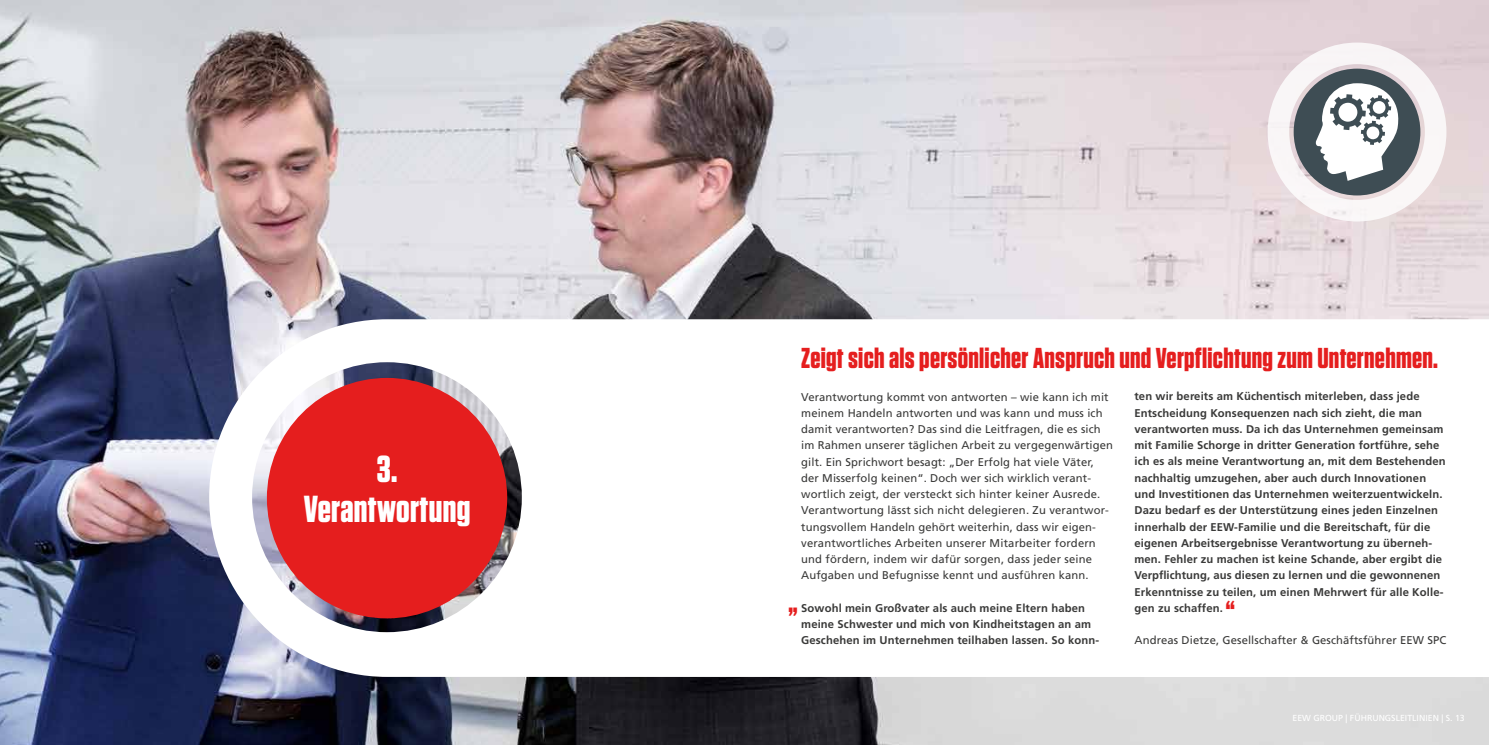
<style>
.page{position:relative;width:1489px;height:745px;background:#fff}
.page>*{position:absolute;margin:0;border:0;box-sizing:border-box;transform-origin:0 0}
.t1{font:700 37.5px/40px "Tungsten";letter-spacing:.01em;color:#fff;text-align:center}
.t2{font:700 28.75px "Tungsten";letter-spacing:.01em;color:#e51e1e}
.t3{font:700 11.25px/16.2px "Frutiger LT Std";letter-spacing:.01em;color:#3a3a39}
.t4{font:11.25px/16.2px "Frutiger LT Std";letter-spacing:.01em;color:#3a3a39}
.t5{font:8.75px "Frutiger LT Std";color:#fff}
</style>
<div class="page">
<img style="left:0;top:0;width:1488px;height:744px">
<svg style="left:1267px;top:43px;width:179px;height:178px"></svg>
<svg style="left:209px;top:319px;width:1279px;height:357px"></svg>
<div style="left:267px;top:377px;width:240px;height:241px;background:#e51e1e;border-radius:50%"></div>
<h1 class="t1" style="left:304px;top:450px;width:168px">3.<br>Verantwortung</h1>
<h2 class="t2" style="left:801px;top:342px;width:638px">Zeigt sich als persönlicher Anspruch und Verpflichtung zum Unternehmen.</h2>
<p class="t4" style="left:801px;top:388px;width:313px">Verantwortung kommt von antworten – wie kann ich mit meinem Handeln antworten und was kann und muss ich damit verantworten? Das sind die Leitfragen, die es sich im Rahmen unserer täglichen Arbeit zu vergegenwärtigen gilt. Ein Sprichwort besagt: „Der Erfolg hat viele Väter, der Misserfolg keinen“. Doch wer sich wirklich verant&shy;wortlich zeigt, der versteckt sich hinter keiner Ausrede.<br>Verantwortung lässt sich nicht delegieren. Zu verantwor&shy;tungsvollem Handeln gehört weiterhin, dass wir eigen&shy;verantwortliches Arbeiten unserer Mitarbeiter fordern und fördern, indem wir dafür sorgen, dass jeder seine Aufgaben und Befugnisse kennt und ausführen kann.</p>
<p class="t3" style="left:801px;top:599px;width:299px">Sowohl mein Großvater als auch meine Eltern haben meine Schwester und mich von Kindheitstagen an am<br>Geschehen im Unternehmen teilhaben lassen. So konn-</p>
<p class="t3" style="left:1134px;top:388px;width:313px">ten wir bereits am Küchentisch miterleben, dass jede Entscheidung Konsequenzen nach sich zieht, die man verantworten muss. Da ich das Unternehmen gemeinsam mit Familie Schorge in dritter Generation fortführe, sehe ich es als meine Verantwortung an, mit dem Bestehenden nachhaltig umzugehen, aber auch durch Innovationen und Investitionen das Unternehmen weiterzuentwickeln.<br>Dazu bedarf es der Unterstützung eines jeden Einzelnen innerhalb der EEW-Familie und die Bereitschaft, für die eigenen Arbeitsergebnisse Verantwortung zu überneh&shy;men. Fehler zu machen ist keine Schande, aber ergibt die Verpflichtung, aus diesen zu lernen und die gewonnenen Erkenntnisse zu teilen, um einen Mehrwert für alle Kolle&shy;gen zu schaffen.</p>
<p class="t4" style="left:1134px;top:632px;width:313px">Andreas Dietze, Gesellschafter &amp; Geschäftsführer EEW SPC</p>
<h2 class="t2" style="left:1225px;top:595px;width:11px">“</h2>
<h2 class="t2" style="left:788px;top:586px;width:11px">„</h2>
<p class="t5" style="left:1292px;top:712px;width:174px">EEW GROUP | FÜHRUNGSLEITLINIEN | S. 13</p>
</div>
